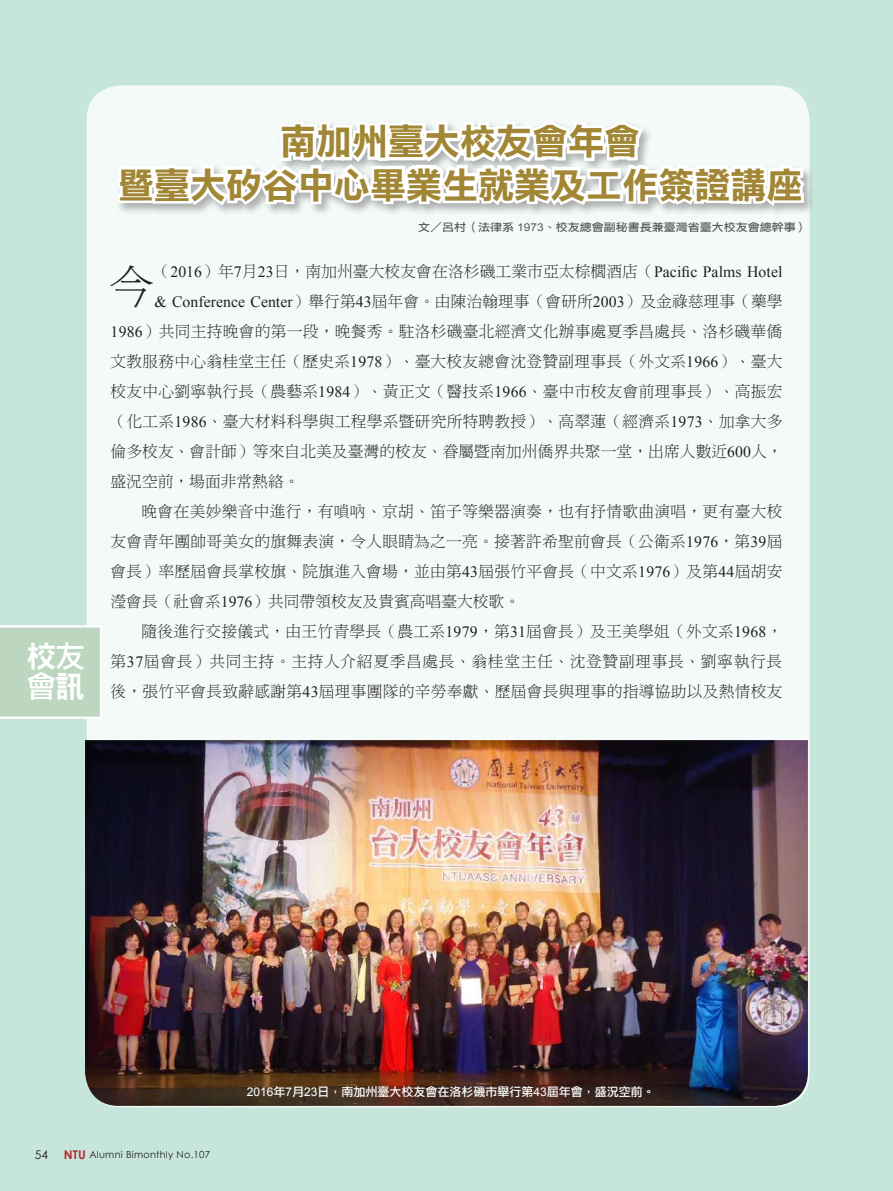
<style>
.page{position:relative;width:893px;height:1191px;background:#c6e6dc}
.page>*{position:absolute;margin:0;border:0;box-sizing:border-box;transform-origin:0 0}
.t1{font:45.75px "DF Ming Std W3";color:#231f20}
.t2{font:36px/43.2px "DF Li Hei Std W7";color:#a18735;text-align:center}
.t3{font:30px "DF Hei Std W9";color:#fff}
.t4{font:30px "DF Li Hei Std W5";color:#fff}
.t5{font:15.75px "DF Ming Std W3";letter-spacing:.015em;color:#231f20}
.t6{font:15.75px "DF Ming Std W3";letter-spacing:.04em;color:#231f20}
.t7{font:12px "DF Li Hei Std W5";color:#fff}
.t8{font:12px "Century Gothic";color:#231f20}
.t9{font:10.8px "DF Li Hei Std W5";color:#57585a;scale:1.11 1}
.t10{font:9.75px "Century Gothic";letter-spacing:.025em;color:#231f20}
.s1{font-family:"DF Li Hei Std W5"}
.s2{font-family:"DF Hei Std W9"}
.s3{font-family:"Arial"}
.s4{font-family:"Times New Roman"}
.s5{font-weight:700;font-size:12px;color:#b7282e}
</style>
<div class="page">
<div style="left:87px;top:85px;width:723px;height:1022px;background:#f3faf8;border-radius:34px"></div>
<img style="left:85px;top:740px;width:723px;height:366px">
<div style="left:115px;top:119px;width:701px;height:98px;background:#231f20;opacity:.35"></div>
<svg style="left:115px;top:99px;width:693px;height:112px"></svg>
<svg style="left:0;top:625px;width:102px;height:94px;background:#c1d8c3"></svg>
<h2 class="t2" style="left:118px;top:119px;width:685px">南加州臺大校友會年會<br>暨臺大矽谷中心畢業生就業及工作簽證講座</h2>
<h3 class="t3" style="left:27px;top:640px;width:60px">校<span class="s1">友</span></h3>
<h3 class="t4" style="left:27px;top:670px;width:60px">會<span class="s2">訊</span></h3>
<p class="t9" style="left:418px;top:221px;width:353px">文／呂村（法律系 <span class="s3">1973</span>、校友總會副秘書長兼臺灣省臺大校友會總幹事）</p>
<h1 class="t1" style="left:109px;top:262px;width:47px">今</h1>
<p class="t5" style="left:155px;top:263px;width:629px">（<span class="s4">2016</span>）年<span class="s4">7</span>月<span class="s4">23</span>日，南加州臺大校友會在洛杉磯工業市亞太棕櫚酒店（<span class="s4">Pacific Palms Hotel</span></p>
<p class="t5" style="left:155px;top:293px;width:629px"><span class="s4">&amp; Conference Center</span>）舉行第<span class="s4">43</span>屆年會。由陳治翰理事（會研所<span class="s4">2003</span>）及金祿慈理事（藥學</p>
<p class="t5" style="left:111px;top:323px;width:673px"><span class="s4">1986</span>）共同主持晚會的第一段，晚餐秀。駐洛杉磯臺北經濟文化辦事處夏季昌處長、洛杉磯華僑</p>
<p class="t5" style="left:111px;top:353px;width:673px">文教服務中心翁桂堂主任（歷史系<span class="s4">1978</span>）、臺大校友總會沈登贊副理事長（外文系<span class="s4">1966</span>）、臺大</p>
<p class="t5" style="left:111px;top:383px;width:673px">校友中心劉寧執行長（農藝系<span class="s4">1984</span>）、黃正文（醫技系<span class="s4">1966</span>、臺中市校友會前理事長）、高振宏</p>
<p class="t5" style="left:111px;top:413px;width:673px">（化工系<span class="s4">1986</span>、臺大材料科學與工程學系暨研究所特聘教授）、高翠蓮（經濟系<span class="s4">1973</span>、加拿大多</p>
<p class="t5" style="left:111px;top:443px;width:674px">倫多校友、會計師）等來自北美及臺灣的校友、眷屬暨南加州僑界共聚一堂，出席人數近<span class="s4">600</span>人，</p>
<p class="t5" style="left:111px;top:473px;width:191px">盛況空前，場面非常熱絡。</p>
<p class="t5" style="left:142px;top:503px;width:642px">晚會在美妙樂音中進行，有嗩吶、京胡、笛子等樂器演奏，也有抒情歌曲演唱，更有臺大校</p>
<p class="t5" style="left:111px;top:533px;width:673px">友會青年團帥哥美女的旗舞表演，令人眼睛為之一亮。接著許希聖前會長（公衛系<span class="s4">1976</span>，第<span class="s4">39</span>屆</p>
<p class="t5" style="left:111px;top:563px;width:673px">會長）率歷屆會長掌校旗、院旗進入會場，並由第<span class="s4">43</span>屆張竹平會長（中文系<span class="s4">1976</span>）及第<span class="s4">44</span>屆胡安</p>
<p class="t5" style="left:111px;top:593px;width:411px">瀅會長（社會系<span class="s4">1976</span>）共同帶領校友及貴賓高唱臺大校歌。</p>
<p class="t5" style="left:142px;top:623px;width:642px">隨後進行交接儀式，由王竹青學長（農工系<span class="s4">1979</span>，第<span class="s4">31</span>屆會長）及王美學姐（外文系<span class="s4">1968</span>，</p>
<p class="t6" style="left:111px;top:653px;width:673px">第<span class="s4">37</span>屆會長）共同主持。主持人介紹夏季昌處長、翁桂堂主任、沈登贊副理事長、劉寧執行長</p>
<p class="t5" style="left:111px;top:683px;width:673px">後，張竹平會長致辭感謝第<span class="s4">43</span>屆理事團隊的辛勞奉獻、歷屆會長與理事的指導協助以及熱情校友</p>
<p class="t7" style="left:247px;top:1085px;width:410px"><span class="s3">2016</span>年<span class="s3">7</span>月<span class="s3">23</span>日，南加州臺大校友會在洛杉磯市舉行第<span class="s3">43</span>屆年會，盛況空前。</p>
<p class="t8" style="left:35px;top:1147px;width:15px">54</p>
<p class="t10" style="left:64px;top:1148px;width:148px"><span class="s5">NTU</span> Alumni Bimonthly No.107</p>
</div>
